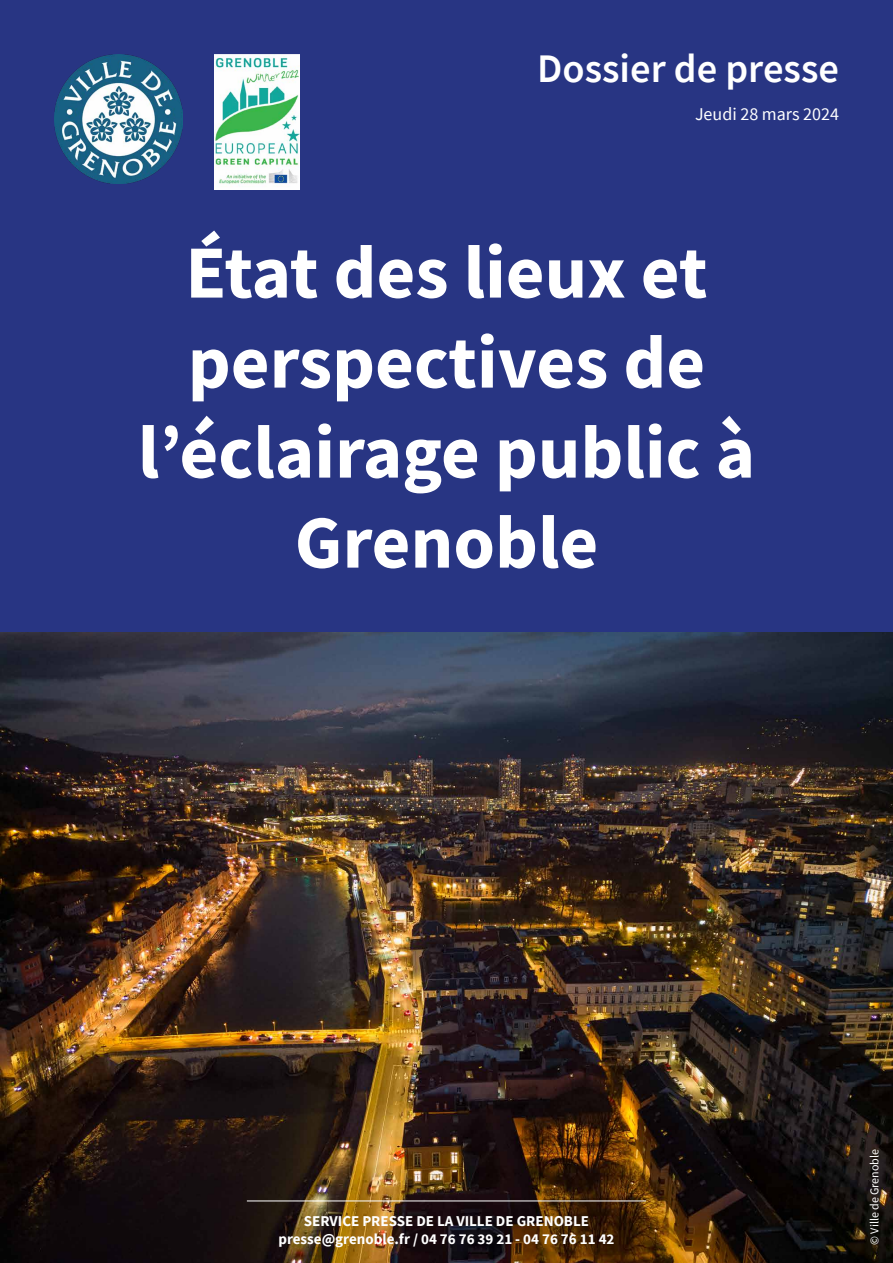
<style>
.page{position:relative;width:893px;height:1263px;background:#fff}
.page>*{position:absolute;margin:0;border:0;box-sizing:border-box;transform-origin:0 0}
.t1{font:700 75px/90px "Source Sans Pro";color:#fff;text-align:center}
.t2{font:600 40.5px "Source Sans Pro";color:#fff}
.t3{font:18px "Source Sans Pro";color:#fff}
.t4{font:700 15px/18px "Source Sans Pro";color:#fff;text-align:center}
.t5{font:12px "Source Sans Pro";color:#fff}
</style>
<div class="page">
<img style="left:0;top:631px;width:893px;height:632px">
<div style="left:0;top:0;width:893px;height:631px;background:#283583"></div>
<hr style="left:247px;top:1200px;width:399px;height:1px;background:#fff">
<img style="left:54px;top:55px;width:129px;height:128px">
<img style="left:215px;top:54px;width:84px;height:135px">
<h2 class="t2" style="left:537px;top:42px;width:303px">Dossier de presse</h2>
<p class="t3" style="left:695px;top:103px;width:145px">Jeudi 28 mars 2024</p>
<h1 class="t1" style="left:138px;top:227px;width:619px">État des lieux et perspectives de l’éclairage public à<br>Grenoble</h1>
<p class="t4" style="left:278px;top:1212px;width:337px">SERVICE PRESSE DE LA VILLE DE GRENOBLE presse@grenoble.fr / 04 76 76 39 21 - 04 76 76 11 42</p>
<p class="t5" style="left:867px;top:1245px;width:98px;rotate:-90deg">© Ville de Grenoble</p>
</div>
